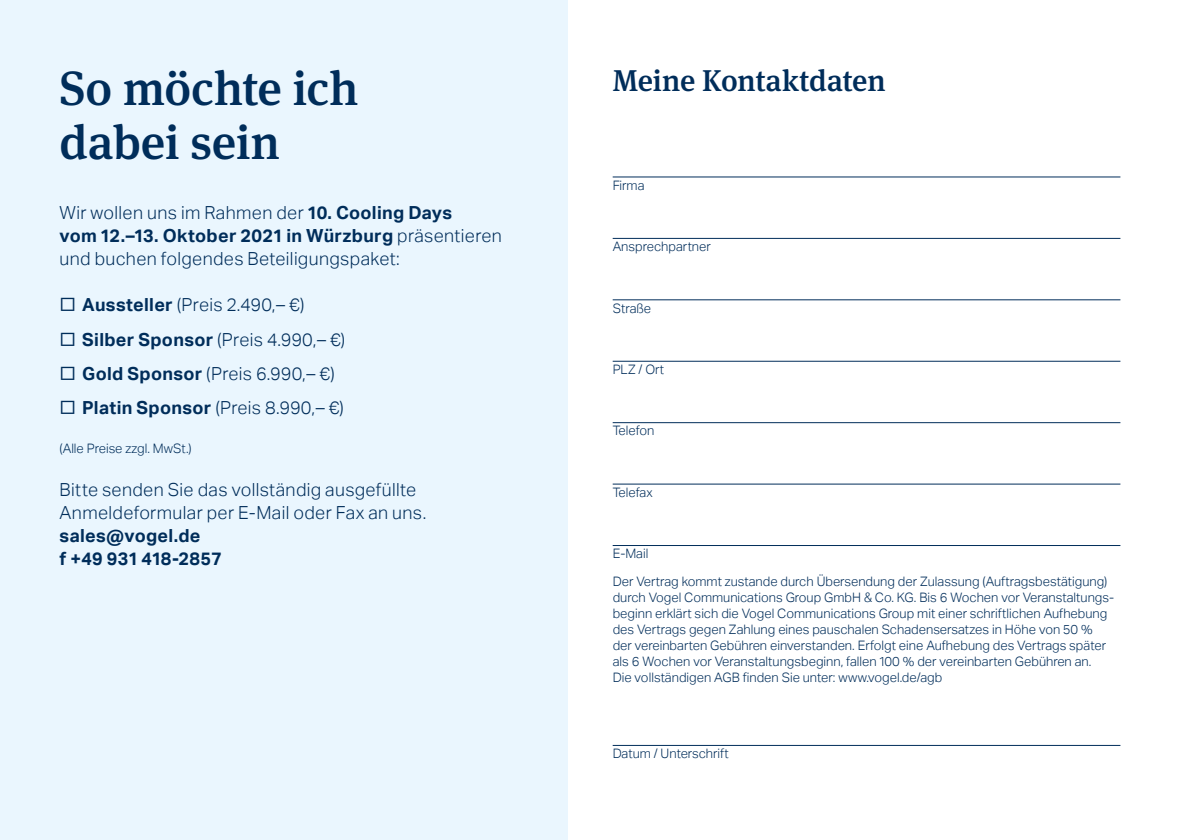
<style>
.page{position:relative;width:1180px;height:840px;background:#fff}
.page>*{position:absolute;margin:0;border:0;box-sizing:border-box;transform-origin:0 0}
.t1{font:500 48px/54px "Meta Serif OT";letter-spacing:-.005em;color:#002d5a}
.t2{font:500 30px "Meta Serif OT";letter-spacing:-.01em;color:#002d5a}
.t3{font:300 18px/23px "Aktiv Grotesk";letter-spacing:.02em;color:#002d5a}
.t4{font:700 18px/23px "Aktiv Grotesk";letter-spacing:.02em;color:#002d5a}
.t5{font:300 13px/16px "Aktiv Grotesk";color:#002d5a}
.s1{font-weight:700}
.s2{font-size:28px}
</style>
<div class="page">
<div style="left:0;top:0;width:567px;height:839px;background:#eaf6fe"></div>
<hr style="left:612px;top:176px;width:508px;height:1px;background:#002d5a">
<hr style="left:612px;top:238px;width:508px;height:1px;background:#002d5a">
<hr style="left:612px;top:299px;width:508px;height:1px;background:#002d5a">
<hr style="left:612px;top:361px;width:508px;height:1px;background:#002d5a">
<hr style="left:612px;top:422px;width:508px;height:1px;background:#002d5a">
<hr style="left:612px;top:483px;width:508px;height:1px;background:#002d5a">
<hr style="left:612px;top:545px;width:508px;height:1px;background:#002d5a">
<hr style="left:612px;top:744px;width:508px;height:1px;background:#002d5a">
<h1 class="t1" style="left:60px;top:61px;width:300px">So möchte ich dabei sein</h1>
<h3 class="t3" style="left:60px;top:201px;width:444px">Wir wollen uns im Rahmen der <span class="s1">10. Cooling Days<br>vom 12.–13. Oktober 2021 in Würzburg</span> präsentieren und buchen folgendes Beteiligungspaket:</h3>
<h3 class="t3" style="left:60px;top:293px;width:246px"><span class="s2">□</span> <span class="s1">Aussteller</span> (Preis 2.490,– €)</h3>
<h3 class="t3" style="left:60px;top:328px;width:287px"><span class="s2">□</span> <span class="s1">Silber Sponsor</span> (Preis 4.990,– €)</h3>
<h3 class="t3" style="left:60px;top:362px;width:277px"><span class="s2">□</span> <span class="s1">Gold Sponsor</span> (Preis 6.990,– €)</h3>
<h3 class="t3" style="left:60px;top:396px;width:286px"><span class="s2">□</span> <span class="s1">Platin Sponsor</span> (Preis 8.990,– €)</h3>
<p class="t5" style="left:60px;top:440px;width:134px">(Alle Preise zzgl. MwSt.)</p>
<h3 class="t3" style="left:60px;top:477px;width:368px">Bitte senden Sie das vollständig ausgefüllte<br>Anmeldeformular per E-Mail oder Fax an uns.</h3>
<h3 class="t4" style="left:60px;top:523px;width:163px">sales@vogel.de<br>f +49 931 418-2857</h3>
<h2 class="t2" style="left:612px;top:62px;width:274px">Meine Kontaktdaten</h2>
<p class="t5" style="left:612px;top:177px;width:33px">Firma</p>
<p class="t5" style="left:612px;top:238px;width:100px">Ansprechpartner</p>
<p class="t5" style="left:612px;top:300px;width:40px">Straße</p>
<p class="t5" style="left:612px;top:361px;width:53px">PLZ / Ort</p>
<p class="t5" style="left:612px;top:422px;width:43px">Telefon</p>
<p class="t5" style="left:612px;top:484px;width:41px">Telefax</p>
<p class="t5" style="left:612px;top:539px;width:496px;line-height:27.4px">E-Mail<br>Der Vertrag kommt zustande durch Übersendung der Zulassung (Auftragsbestätigung)</p>
<p class="t5" style="left:612px;top:589px;width:503px">durch Vogel Communications Group GmbH &amp; Co. KG. Bis 6 Wochen vor Veranstaltungs&shy;beginn erklärt sich die Vogel Communications Group mit einer schriftlichen Aufhebung des Vertrags gegen Zahlung eines pauschalen Schadensersatzes in Höhe von 50 % der vereinbarten Gebühren einverstanden. Erfolgt eine Aufhebung des Vertrags später als 6 Wochen vor Veranstaltungsbeginn, fallen 100 % der vereinbarten Gebühren an.<br>Die vollständigen AGB finden Sie unter: www.vogel.de/agb</p>
<p class="t5" style="left:612px;top:745px;width:118px">Datum / Unterschrift</p>
</div>
